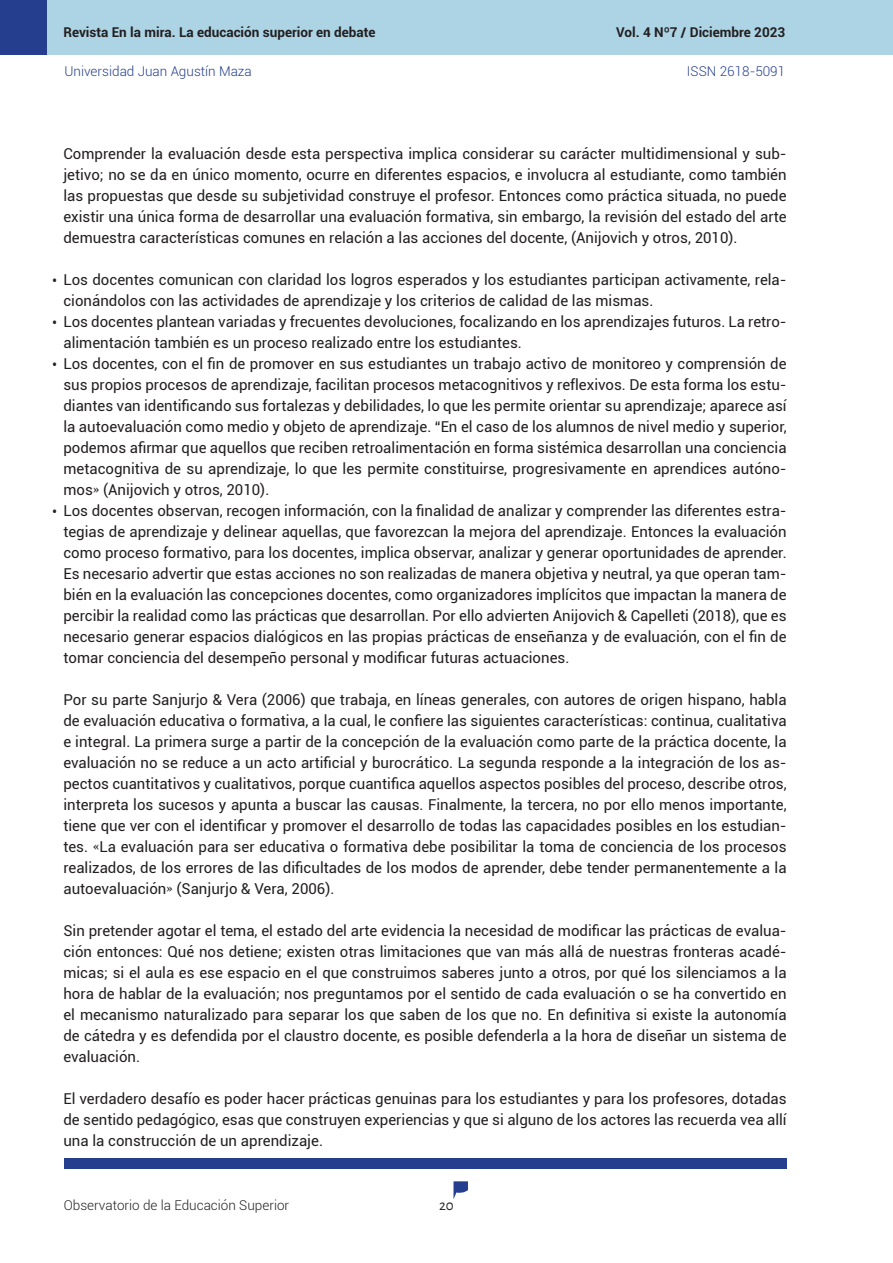
<style>
.page{position:relative;width:893px;height:1263px;background:#fff}
.page>*{position:absolute;margin:0;border:0;box-sizing:border-box;transform-origin:0 0}
.Txt_base{font:15px/21px "Roboto";color:#231f20;text-align:justify}
.t1{font:15px "Alegreya Sans";color:#231f20}
.t2{font:700 13.5px "Roboto";color:#231f20}
.t3{font:300 13.5px "Roboto";color:#253f8e}
.t4{font:300 13.5px "Roboto";color:#231f20}
.s1{font-family:"Adobe Caslon Pro"}
</style>
<div class="page">
<svg style="left:453px;top:1181px;width:15px;height:18px"></svg>
<div style="left:47px;top:0;width:846px;height:54px;background:#acd4e5"></div>
<div style="left:0;top:0;width:47px;height:54px;background:#253f8e"></div>
<div style="left:64px;top:1158px;width:723px;height:10px;background:#253f8e"></div>
<p class="t2" style="left:63px;top:23px;width:314px">Revista En la mira. La educación superior en debate</p>
<p class="t3" style="left:64px;top:61px;width:189px">Universidad Juan Agustín Maza</p>
<p class="t3" style="left:687px;top:61px;width:100px">ISSN 2618-5091</p>
<p class="t2" style="left:616px;top:23px;width:171px">Vol. 4 Nº7 / Diciembre 2023</p>
<p class="Txt_base" style="left:63px;top:143px;width:725px">Comprender la evaluación desde esta perspectiva implica considerar su carácter multidimensional y sub&shy;jetivo; no se da en único momento, ocurre en diferentes espacios, e involucra al estudiante, como también las propuestas que desde su subjetividad construye el profesor. Entonces como práctica situada, no puede existir una única forma de desarrollar una evaluación formativa, sin embargo, la revisión del estado del arte demuestra características comunes en relación a las acciones del docente, (Anijovich y otros, 2010).</p>
<p class="Txt_base" style="left:63px;top:269px;width:725px;text-indent:-11px">• Los docentes comunican con claridad los logros esperados y los estudiantes participan activamente, rela&shy;cionándolos con las actividades de aprendizaje y los criterios de calidad de las mismas.</p>
<p class="Txt_base" style="left:63px;top:311px;width:725px;text-indent:-11px">• Los docentes plantean variadas y frecuentes devoluciones, focalizando en los aprendizajes futuros. La retro&shy;alimentación también es un proceso realizado entre los estudiantes.</p>
<p class="Txt_base" style="left:63px;top:353px;width:725px;text-indent:-11px">• Los docentes, con el fin de promover en sus estudiantes un trabajo activo de monitoreo y comprensión de sus propios procesos de aprendizaje, facilitan procesos metacognitivos y reflexivos. De esta forma los estu&shy;diantes van identificando sus fortalezas y debilidades, lo que les permite orientar su aprendizaje; aparece así la autoevaluación como medio y objeto de aprendizaje. “En el caso de los alumnos de nivel medio y superior, podemos afirmar que aquellos que reciben retroalimentación en forma sistémica desarrollan una conciencia metacognitiva de su aprendizaje, lo que les permite constituirse, progresivamente en aprendices autóno&shy;mos<span class="s1">»</span> (Anijovich y otros, 2010).</p>
<p class="Txt_base" style="left:63px;top:500px;width:725px;text-indent:-11px">• Los docentes observan, recogen información, con la finalidad de analizar y comprender las diferentes estra&shy;tegias de aprendizaje y delinear aquellas, que favorezcan la mejora del aprendizaje. Entonces la evaluación como proceso formativo, para los docentes, implica observar, analizar y generar oportunidades de aprender.<br>Es necesario advertir que estas acciones no son realizadas de manera objetiva y neutral, ya que operan tam&shy;bién en la evaluación las concepciones docentes, como organizadores implícitos que impactan la manera de percibir la realidad como las prácticas que desarrollan. Por ello advierten Anijovich &amp; Capelleti (2018), que es necesario generar espacios dialógicos en las propias prácticas de enseñanza y de evaluación, con el fin de tomar conciencia del desempeño personal y modificar futuras actuaciones.</p>
<p class="Txt_base" style="left:63px;top:689px;width:725px">Por su parte Sanjurjo &amp; Vera (2006) que trabaja, en líneas generales, con autores de origen hispano, habla de evaluación educativa o formativa, a la cual, le confiere las siguientes características: continua, cualitativa e integral. La primera surge a partir de la concepción de la evaluación como parte de la práctica docente, la evaluación no se reduce a un acto artificial y burocrático. La segunda responde a la integración de los as&shy;pectos cuantitativos y cualitativos, porque cuantifica aquellos aspectos posibles del proceso, describe otros, interpreta los sucesos y apunta a buscar las causas. Finalmente, la tercera, no por ello menos importante, tiene que ver con el identificar y promover el desarrollo de todas las capacidades posibles en los estudian&shy;tes. <span class="s1">«</span>La evaluación para ser educativa o formativa debe posibilitar la toma de conciencia de los procesos realizados, de los errores de las dificultades de los modos de aprender, debe tender permanentemente a la autoevaluación<span class="s1">»</span> (Sanjurjo &amp; Vera, 2006).</p>
<p class="Txt_base" style="left:63px;top:920px;width:725px">Sin pretender agotar el tema, el estado del arte evidencia la necesidad de modificar las prácticas de evalua&shy;ción entonces: Qué nos detiene; existen otras limitaciones que van más allá de nuestras fronteras acadé&shy;micas; si el aula es ese espacio en el que construimos saberes junto a otros, por qué los silenciamos a la hora de hablar de la evaluación; nos preguntamos por el sentido de cada evaluación o se ha convertido en el mecanismo naturalizado para separar los que saben de los que no. En definitiva si existe la autonomía de cátedra y es defendida por el claustro docente, es posible defenderla a la hora de diseñar un sistema de evaluación.</p>
<p class="Txt_base" style="left:63px;top:1088px;width:725px">El verdadero desafío es poder hacer prácticas genuinas para los estudiantes y para los profesores, dotadas de sentido pedagógico, esas que construyen experiencias y que si alguno de los actores las recuerda vea allí una la construcción de un aprendizaje.</p>
<p class="t4" style="left:64px;top:1196px;width:227px">Observatorio de la Educación Superior</p>
<p class="t1" style="left:439px;top:1195px;width:16px">20</p>
</div>
